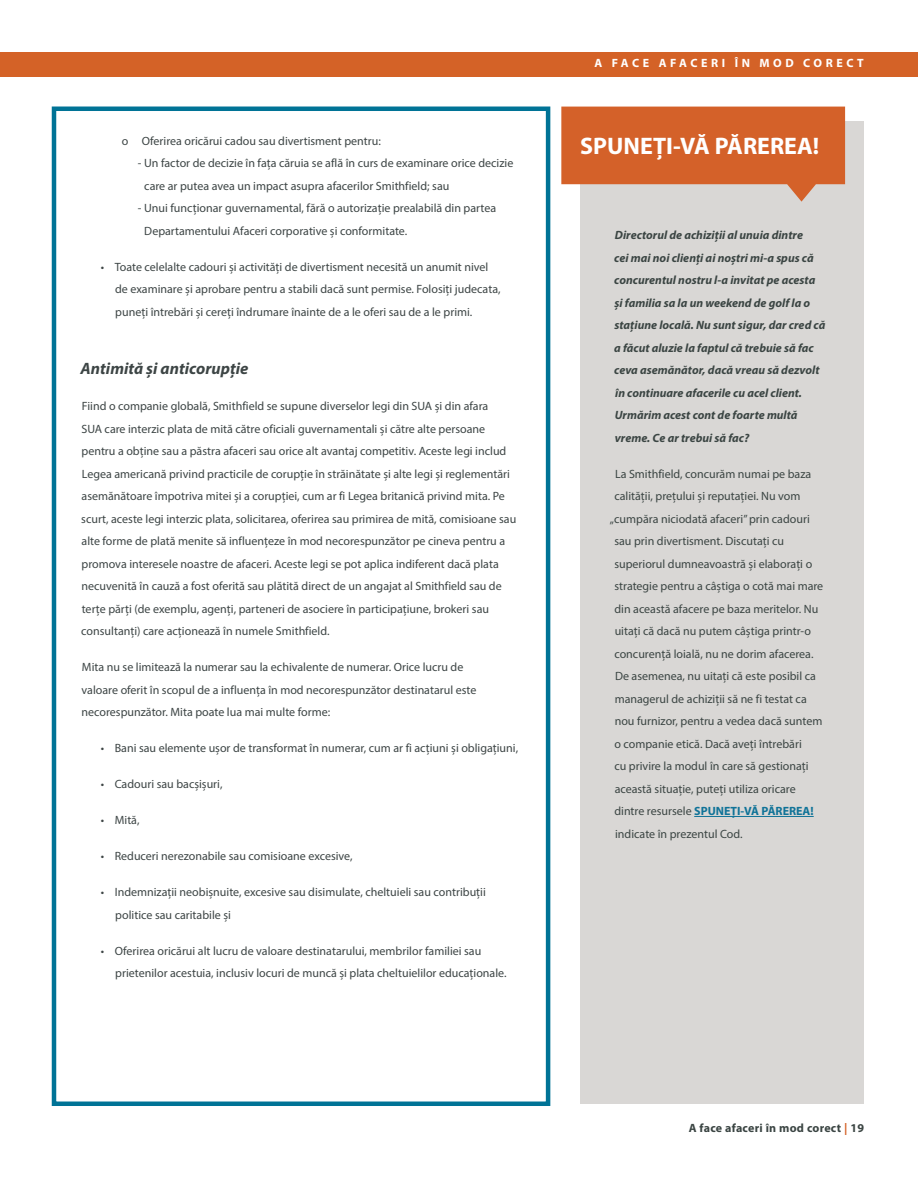
<style>
.page{position:relative;width:918px;height:1188px;background:#fff}
.page>*{position:absolute;margin:0;border:0;box-sizing:border-box;transform-origin:0 0}
.Body_Copy{font:700 24px "Myriad Pro";color:#fff}
.Body_Copy-2{font:italic 700 16.5px "Myriad Pro";color:#3d4545}
.Body_Copy-3{font:12px/22.5px "Myriad Pro";color:#3d4545}
.Body_Copy-4{font:12px "Myriad Pro";color:#3b4543}
.Body_Copy-5{font:italic 700 12px/22.5px "Myriad Pro";color:#3b4543}
.Body_Copy-6{font:700 12px "Myriad Pro";color:#107398}
.t1{font:700 12px "Myriad Pro";letter-spacing:.02em;color:#3b4543}
.t2{font:700 12px "Myriad Pro";letter-spacing:.3em;color:#fff}
.s1{font-weight:400;color:#3b4543}
.s2{color:#d46227}
</style>
<div class="page">
<div style="left:0;top:52px;width:918px;height:25px;background:#d46227"></div>
<div style="left:52px;top:107px;width:498px;height:999px;border:4px solid #007396"></div>
<div style="left:580px;top:122px;width:284px;height:982px;background:#d9d7d5"></div>
<hr style="left:694px;top:816px;width:120px;height:1px;background:#107398">
<svg style="left:561px;top:107px;width:284px;height:95px"></svg>
<p class="Body_Copy-3" style="left:122px;top:129px;width:261px">o Oferirea oricărui cadou sau divertisment pentru:</p>
<p class="Body_Copy-3" style="left:144px;top:152px;width:371px;text-indent:-6px">- Un factor de decizie în fața căruia se află în curs de examinare orice decizie care ar putea avea un impact asupra afacerilor Smithfield; sau</p>
<p class="Body_Copy-3" style="left:144px;top:197px;width:353px;text-indent:-6px">- Unui funcționar guvernamental, fără o autorizație prealabilă din partea<br>Departamentului Afaceri corporative și conformitate.</p>
<p class="Body_Copy-3" style="left:115px;top:255px;width:387px;text-indent:-14px">• Toate celelalte cadouri și activități de divertisment necesită un anumit nivel de examinare și aprobare pentru a stabili dacă sunt permise. Folosiți judecata, puneți întrebări și cereți îndrumare înainte de a le oferi sau de a le primi.</p>
<p class="Body_Copy-2" style="left:81px;top:358px;width:169px">Antimită și anticorupție</p>
<p class="Body_Copy-3" style="left:81px;top:395px;width:437px">Fiind o companie globală, Smithfield se supune diverselor legi din SUA și din afara<br>SUA care interzic plata de mită către oficiali guvernamentali și către alte persoane pentru a obține sau a păstra afaceri sau orice alt avantaj competitiv. Aceste legi includ Legea americană privind practicile de corupție în străinătate și alte legi și reglementări asemănătoare împotriva mitei și a corupției, cum ar fi Legea britanică privind mita. Pe scurt, aceste legi interzic plata, solicitarea, oferirea sau primirea de mită, comisioane sau alte forme de plată menite să influențeze în mod necorespunzător pe cineva pentru a promova interesele noastre de afaceri. Aceste legi se pot aplica indiferent dacă plata necuvenită în cauză a fost oferită sau plătită direct de un angajat al Smithfield sau de terțe părți (de exemplu, agenți, parteneri de asociere în participațiune, brokeri sau consultanți) care acționează în numele Smithfield.</p>
<p class="Body_Copy-3" style="left:82px;top:656px;width:396px">Mita nu se limitează la numerar sau la echivalente de numerar. Orice lucru de valoare oferit în scopul de a influența în mod necorespunzător destinatarul este necorespunzător. Mita poate lua mai multe forme:</p>
<p class="Body_Copy-3" style="left:101px;top:737px;width:419px">• Bani sau elemente ușor de transformat în numerar, cum ar fi acțiuni și obligațiuni,</p>
<p class="Body_Copy-3" style="left:101px;top:773px;width:123px">• Cadouri sau bacșișuri,</p>
<p class="Body_Copy-3" style="left:101px;top:809px;width:40px">• Mită,</p>
<p class="Body_Copy-3" style="left:101px;top:845px;width:253px">• Reduceri nerezonabile sau comisioane excesive,</p>
<p class="Body_Copy-3" style="left:115px;top:881px;width:372px;text-indent:-15px">• Indemnizații neobișnuite, excesive sau disimulate, cheltuieli sau contribuții politice sau caritabile și</p>
<p class="Body_Copy-3" style="left:115px;top:939px;width:393px;text-indent:-15px">• Oferirea oricărui alt lucru de valoare destinatarului, membrilor familiei sau prietenilor acestuia, inclusiv locuri de muncă și plata cheltuielilor educaționale.</p>
<p class="t2" style="left:595px;top:55px;width:271px">A FACE AFACERI ÎN MOD CORECT</p>
<p class="Body_Copy" style="left:580px;top:131px;width:240px">SPUNEȚI-VĂ PĂREREA!</p>
<p class="Body_Copy-5" style="left:614px;top:224px;width:213px">Directorul de achiziții al unuia dintre<br>cei mai noi clienți ai noștri mi-a spus că concurentul nostru l-a invitat pe acesta și familia sa la un weekend de golf la o stațiune locală. Nu sunt sigur, dar cred că a făcut aluzie la faptul că trebuie să fac ceva asemănător, dacă vreau să dezvolt în continuare afacerile cu acel client.<br>Urmărim acest cont de foarte multă vreme. Ce ar trebui să fac?</p>
<p class="Body_Copy-4" style="left:615px;top:466px;width:198px">La Smithfield, concurăm numai pe baza</p>
<p class="Body_Copy-4" style="left:614px;top:489px;width:188px">calității, prețului și reputației. Nu vom</p>
<p class="Body_Copy-4" style="left:610px;top:511px;width:201px">„cumpăra niciodată afaceri” prin cadouri</p>
<p class="Body_Copy-4" style="left:614px;top:534px;width:171px">sau prin divertisment. Discutați cu</p>
<p class="Body_Copy-4" style="left:614px;top:556px;width:199px">superiorul dumneavoastră și elaborați o</p>
<p class="Body_Copy-4" style="left:614px;top:579px;width:210px">strategie pentru a câștiga o cotă mai mare</p>
<p class="Body_Copy-4" style="left:614px;top:601px;width:205px">din această afacere pe baza meritelor. Nu</p>
<p class="Body_Copy-4" style="left:615px;top:624px;width:198px">uitați că dacă nu putem câștiga printr-o</p>
<p class="Body_Copy-4" style="left:614px;top:646px;width:201px">concurență loială, nu ne dorim afacerea.</p>
<p class="Body_Copy-4" style="left:615px;top:669px;width:202px">De asemenea, nu uitați că este posibil ca</p>
<p class="Body_Copy-4" style="left:615px;top:691px;width:194px">managerul de achiziții să ne fi testat ca</p>
<p class="Body_Copy-4" style="left:615px;top:714px;width:209px">nou furnizor, pentru a vedea dacă suntem</p>
<p class="Body_Copy-4" style="left:614px;top:736px;width:189px">o companie etică. Dacă aveți întrebări</p>
<p class="Body_Copy-4" style="left:614px;top:759px;width:196px">cu privire la modul în care să gestionați</p>
<p class="Body_Copy-4" style="left:615px;top:781px;width:183px">această situație, puteți utiliza oricare</p>
<p class="Body_Copy-6" style="left:614px;top:803px;width:201px"><span class="s1">dintre resursele</span> SPUNEȚI-VĂ PĂREREA!</p>
<p class="Body_Copy-4" style="left:615px;top:826px;width:129px">indicate în prezentul Cod.</p>
<p class="t1" style="left:689px;top:1120px;width:177px">A face afaceri în mod corect <span class="s2">|</span> 19</p>
</div>
